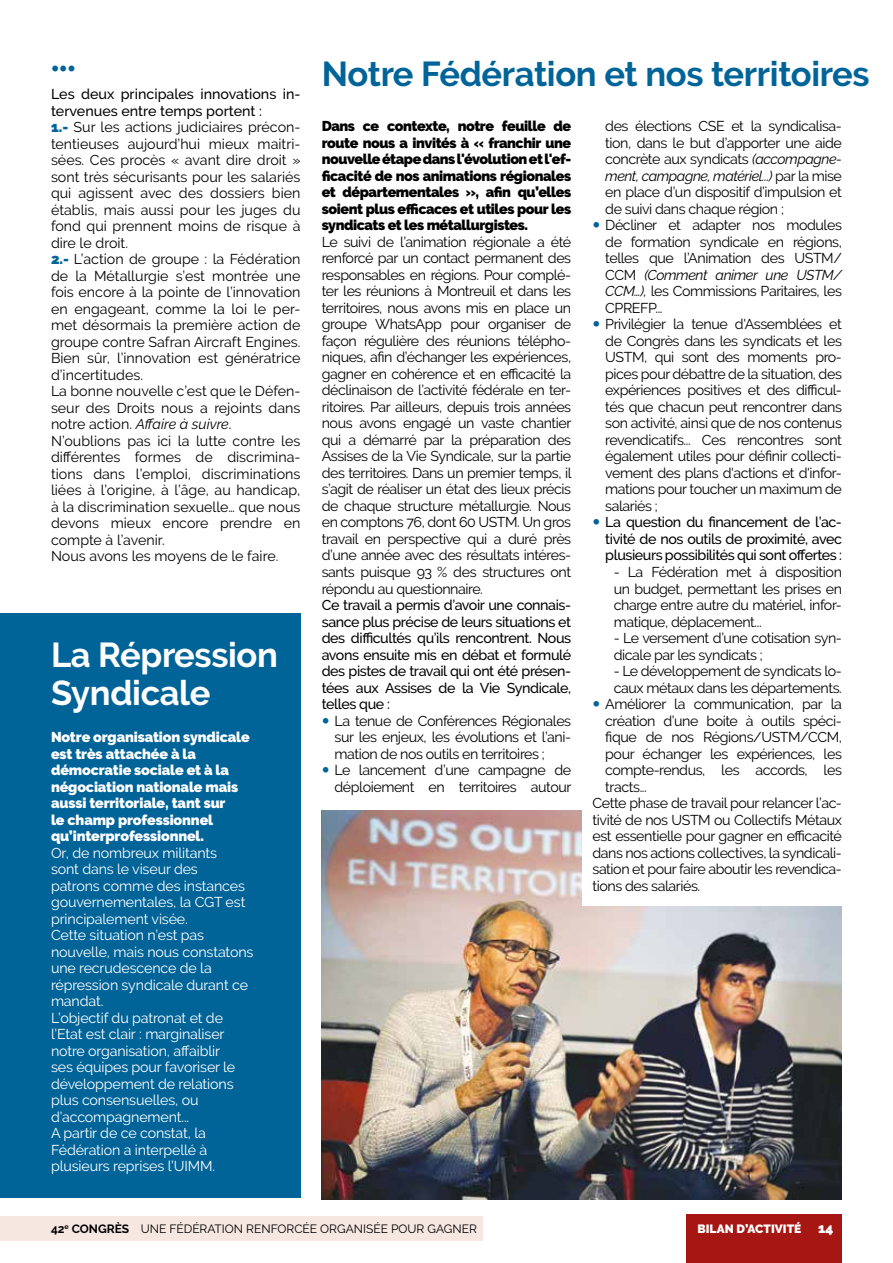
<style>
.page{position:relative;width:893px;height:1263px;background:#fff}
.page>*{position:absolute;margin:0;border:0;box-sizing:border-box;transform-origin:0 0}
.t1{font:700 34.5px "Raleway";letter-spacing:-.01em;color:#006499}
.t2{font:700 34.5px/37.5px "Raleway";letter-spacing:-.01em;color:#fff}
.t3{font:14.25px/16.5px "Raleway";letter-spacing:-.03em;color:#000}
.t4{font:14.25px/16.5px "Raleway";color:#000}
.t5{font:14.25px/16.5px "Raleway";letter-spacing:-.01em;color:#fff}
.t6{font:500 14.25px/16.5px "Raleway";letter-spacing:-.03em;color:#000;text-align:justify}
.t7{font:900 14.25px/16.5px "Raleway";letter-spacing:-.03em;color:#000;text-align:justify}
.t8{font:900 14.25px/16.5px "Raleway";letter-spacing:-.01em;color:#fff}
.t9{font:12px "Raleway";color:#000}
.t10{font:900 12px "Raleway";color:#fff}
.s1{font-weight:500}
.s2{font-weight:900;color:#006499}
.s3{font-style:italic}
.s4{font-weight:700}
.s5{font-size:13.5px}
</style>
<div class="page">
<div style="left:0;top:1216px;width:483px;height:25px;background:#f6e7e1"></div>
<div style="left:687px;top:1214px;width:155px;height:49px;background:#a61612"></div>
<div style="left:0;top:613px;width:300px;height:584px;background:#006499"></div>
<img style="left:322px;top:810px;width:520px;height:389px">
<div style="left:582px;top:791px;width:271px;height:114px;background:#fff"></div>
<p class="t4" style="left:51px;top:86px;width:251px"><span class="s1">Les deux principales innovations in&shy;tervenues entre temps portent :<br></span><span class="s2">1.-</span> Sur les actions judiciaires précon&shy;tentieuses aujourd’hui mieux maitri&shy;sées. Ces procès « avant dire droit » sont très sécurisants pour les salariés qui agissent avec des dossiers bien établis, mais aussi pour les juges du fond qui prennent moins de risque à dire le droit.<br><span class="s2">2.-</span> L’action de groupe : la Fédération de la Métallurgie s’est montrée une fois encore à la pointe de l’innovation en engageant, comme la loi le per&shy;met désormais la première action de groupe contre Safran Aircraft Engines.<br>Bien sûr, l’innovation est génératrice d’incertitudes.<br>La bonne nouvelle c’est que le Défen&shy;seur des Droits nous a rejoints dans notre action. <span class="s3">Affaire à suivre</span>.<br>N’oublions pas ici la lutte contre les différentes formes de discrimina&shy;tions dans l’emploi, discriminations liées à l’origine, à l’âge, au handicap, à la discrimination sexuelle… que nous devons mieux encore prendre en compte à l’avenir.<br>Nous avons les moyens de le faire.</p>
<h1 class="t2" style="left:51px;top:636px;width:229px">La Répression<br>Syndicale</h1>
<p class="t8" style="left:51px;top:729px;width:200px">Notre organisation syndicale est très attachée à la démocratie sociale et à la négociation nationale mais aussi territoriale, tant sur<br>le champ professionnel qu’interprofessionnel.</p>
<p class="t5" style="left:51px;top:844px;width:204px">Or, de nombreux militants<br>sont dans le viseur des<br>patrons comme des instances gouvernementales, la CGT est principalement visée.<br>Cette situation n’est pas nouvelle, mais nous constatons une recrudescence de la répression syndicale durant ce mandat.<br>L’objectif du patronat et de l’Etat est clair : marginaliser notre organisation, affaiblir<br>ses équipes pour favoriser le développement de relations plus consensuelles, ou d’accompagnement...<br>A partir de ce constat, la<br>Fédération a interpellé à plusieurs reprises l’UIMM.</p>
<h1 class="t1" style="left:322px;top:54px;width:549px">Notre Fédération et nos territoires</h1>
<p class="t7" style="left:322px;top:118px;width:251px">Dans ce contexte, notre feuille de route nous a invités à « franchir une nouvelle étape dans l'évolution et l'ef&shy;ficacité de nos animations régionales et départementales », afin qu’elles soient plus efficaces et utiles pour les syndicats et les métallurgistes.</p>
<p class="t3" style="left:322px;top:234px;width:251px;text-align:justify">Le suivi de l’animation régionale a été renforcé par un contact permanent des responsables en régions. Pour complé&shy;ter les réunions à Montreuil et dans les territoires, nous avons mis en place un groupe WhatsApp pour organiser de façon régulière des réunions télépho&shy;niques, afin d’échanger les expériences, gagner en cohérence et en efficacité la déclinaison de l’activité fédérale en ter&shy;ritoires. Par ailleurs, depuis trois années nous avons engagé un vaste chantier qui a démarré par la préparation des Assises de la Vie Syndicale, sur la partie des territoires. Dans un premier temps, il s’agit de réaliser un état des lieux précis de chaque structure métallurgie. Nous en comptons 76, dont 60 USTM. Un gros travail en perspective qui a duré près d’une année avec des résultats intéres&shy;sants puisque 93 % des structures ont répondu au questionnaire.</p>
<p class="t6" style="left:322px;top:597px;width:251px">Ce travail a permis d’avoir une connais&shy;sance plus précise de leurs situations et des difficultés qu’ils rencontrent. Nous avons ensuite mis en débat et formulé des pistes de travail qui ont été présen&shy;tées aux Assises de la Vie Syndicale, telles que :</p>
<p class="t3" style="left:334px;top:712px;width:239px">La tenue de Conférences Régionales sur les enjeux, les évolutions et l’ani&shy;mation de nos outils en territoires ;<br>Le lancement d’une campagne de déploiement en territoires autour</p>
<p class="t3" style="left:605px;top:118px;width:238px">des élections CSE et la syndicalisa&shy;tion, dans le but d’apporter une aide concrète aux syndicats <span class="s3">(accompagne&shy;ment, campagne, matériel...)</span> par la mise en place d’un dispositif d’impulsion et de suivi dans chaque région ;<br>Décliner et adapter nos modules de formation syndicale en régions, telles que l’Animation des USTM/ CCM <span class="s3">(Comment animer une USTM/ CCM…),</span> les Commissions Paritaires, les CPREFP...<br>Privilégier la tenue d'Assemblées et de Congrès dans les syndicats et les USTM, qui sont des moments pro&shy;pices pour débattre de la situation, des expériences positives et des difficul&shy;tés que chacun peut rencontrer dans son activité, ainsi que de nos contenus revendicatifs... Ces rencontres sont également utiles pour définir collecti&shy;vement des plans d'actions et d'infor&shy;mations pour toucher un maximum de salariés ;</p>
<p class="t6" style="left:605px;top:514px;width:238px">La question du financement de l’ac&shy;tivité de nos outils de proximité, avec plusieurs possibilités qui sont offertes :</p>
<p class="t3" style="left:614px;top:564px;width:230px;text-align:justify">- La Fédération met à disposition un budget, permettant les prises en charge entre autre du matériel, infor&shy;matique, déplacement...</p>
<p class="t3" style="left:614px;top:630px;width:230px">- Le versement d’une cotisation syn&shy;dicale par les syndicats ;</p>
<p class="t3" style="left:614px;top:663px;width:230px">- Le développement de syndicats lo-</p>
<p class="t3" style="left:614px;top:679px;width:230px">caux métaux dans les départements.</p>
<p class="t3" style="left:605px;top:696px;width:238px">Améliorer la communication, par la</p>
<p class="t3" style="left:605px;top:712px;width:238px">création d’une boite à outils spéci-</p>
<p class="t3" style="left:605px;top:729px;width:238px">fique de nos Régions/USTM/CCM,</p>
<p class="t3" style="left:605px;top:745px;width:238px">pour échanger les expériences, les</p>
<p class="t3" style="left:605px;top:762px;width:238px">compte-rendus, les accords, les</p>
<p class="t3" style="left:605px;top:778px;width:43px">tracts...</p>
<p class="t3" style="left:592px;top:795px;width:251px">Cette phase de travail pour relancer l’ac-</p>
<p class="t3" style="left:592px;top:811px;width:251px">tivité de nos USTM ou Collectifs Métaux</p>
<p class="t3" style="left:592px;top:828px;width:251px">est essentielle pour gagner en efficacité</p>
<p class="t3" style="left:592px;top:844px;width:251px">dans nos actions collectives, la syndicali-</p>
<p class="t3" style="left:592px;top:861px;width:251px">sation et pour faire aboutir les revendica-</p>
<p class="t3" style="left:592px;top:877px;width:109px">tions des salariés.</p>
<p class="t9" style="left:51px;top:1222px;width:427px"><span class="s4">42</span><sup>e</sup> <span class="s4">CONGRÈS</span> UNE FÉDÉRATION RENFORCÉE ORGANISÉE POUR GAGNER</p>
<p class="t10" style="left:698px;top:1222px;width:137px">BILAN D’ACTIVITÉ <span class="s5">14</span></p>
</div>
